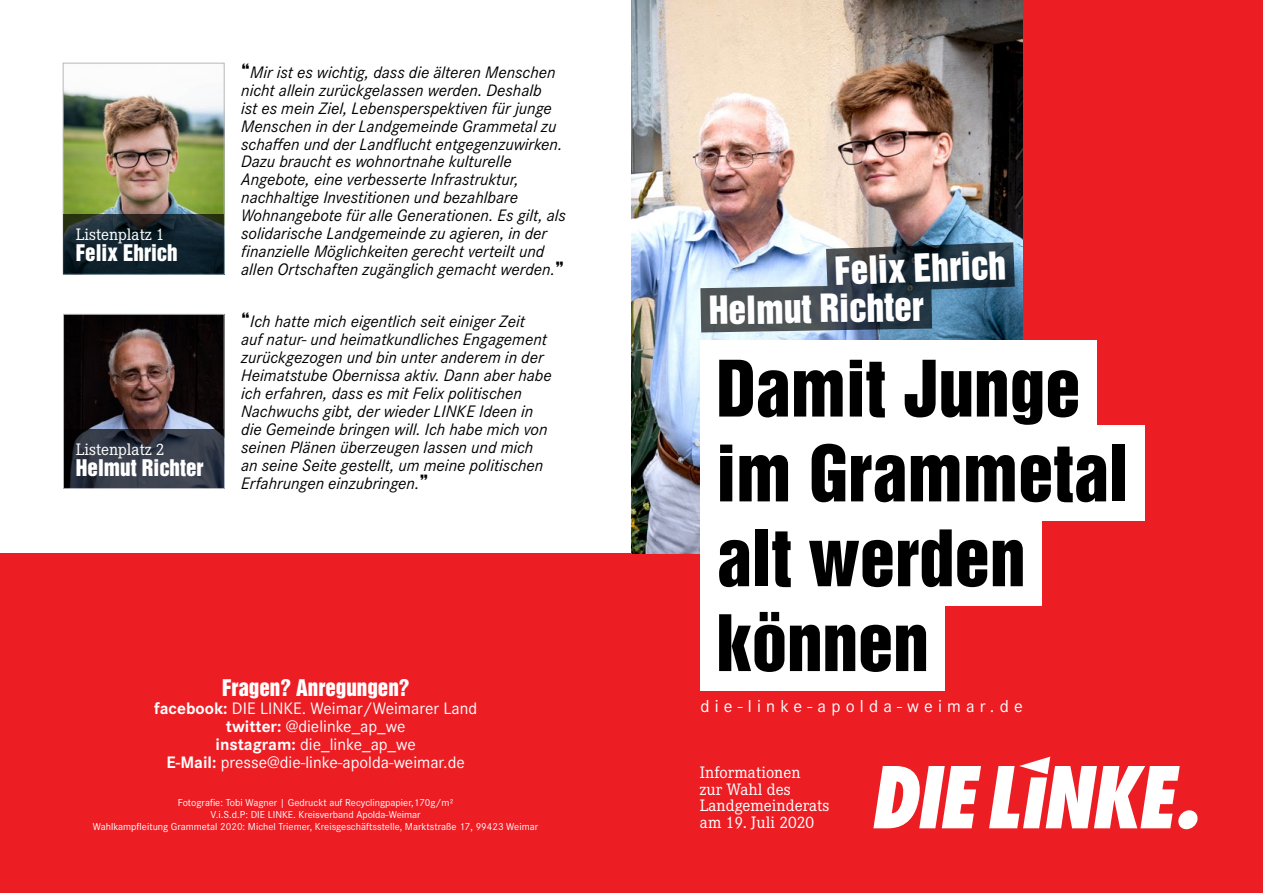
<style>
.page{position:relative;width:1263px;height:893px;background:#fff}
.page>*{position:absolute;margin:0;border:0;box-sizing:border-box;transform-origin:0 0}
.t1{font:71.1px/84.9px "Helvetica Inserat LT Pro";color:#000}
.t2{font:35.55px "Helvetica Inserat LT Pro";color:#fff}
.t3{font:21px "Helvetica Inserat LT Pro";color:#fff}
.t4{font:18px "Corporate S";letter-spacing:.29em;color:#fff}
.t5{font:italic 17.25px/18px "Corporate S";color:#000}
.t6{font:17.25px/18px "Corporate S";color:#fff;text-align:center}
.t7{font:17.25px/16.6px "Corporate E";color:#fff}
.t8{font:10.5px/12px "Corporate S";color:#fff;text-align:center}
.s1{font-family:"Helvetica Inserat LT Pro";font-style:normal;font-size:18px}
.s2{font-weight:700}
</style>
<div class="page">
<div style="left:631px;top:0;width:632px;height:893px;background:#ed1d24"></div>
<img style="left:631px;top:0;width:392px;height:553px">
<svg style="left:700px;top:242px;width:315px;height:90px;background:#586a79"></svg>
<div style="left:700px;top:595px;width:245px;height:95px;background:#fff"></div>
<svg style="left:873px;top:757px;width:325px;height:72px"></svg>
<div style="left:700px;top:340px;width:396px;height:96px;background:#fff"></div>
<div style="left:700px;top:425px;width:444px;height:96px;background:#fff"></div>
<div style="left:700px;top:510px;width:341px;height:95px;background:#fff"></div>
<div style="left:0;top:553px;width:631px;height:340px;background:#ed1d24"></div>
<img style="left:65px;top:90px;width:158px;height:125px">
<div style="left:63px;top:63px;width:162px;height:211px;border:1px solid #b6b8ba"></div>
<img style="left:65px;top:316px;width:158px;height:113px">
<div style="left:63px;top:314px;width:162px;height:175px;border:1px solid #b6b8ba"></div>
<svg style="left:64px;top:429px;width:160px;height:59px;background:#313642"></svg>
<svg style="left:64px;top:215px;width:160px;height:59px;background:#13242c"></svg>
<p class="t7" style="left:76px;top:227px;width:90px">Listenplatz 1</p>
<p class="t3" style="left:76px;top:240px;width:103px">Felix Ehrich</p>
<p class="t7" style="left:76px;top:441px;width:90px">Listenplatz 2</p>
<p class="t3" style="left:76px;top:455px;width:129px">Helmut Richter</p>
<p class="t5" style="left:241px;top:63px;width:326px"><span class="s1">“</span>Mir ist es wichtig, dass die älteren Menschen nicht allein zurückgelassen werden. Deshalb<br>ist es mein Ziel, Lebensperspektiven für junge Menschen in der Landgemeinde Grammetal zu schaffen und der Landflucht entgegenzuwirken.<br>Dazu braucht es wohnortnahe kulturelle Angebote, eine verbesserte Infrastruktur, nachhaltige Investitionen und bezahlbare Wohnangebote für alle Generationen. Es gilt, als solidarische Landgemeinde zu agieren, in der finanzielle Möglichkeiten gerecht verteilt und allen Ortschaften zugänglich gemacht werden.<span class="s1">”</span></p>
<p class="t5" style="left:241px;top:312px;width:312px"><span class="s1">“</span>Ich hatte mich eigentlich seit einiger Zeit<br>auf natur- und heimatkundliches Engagement zurückgezogen und bin unter anderem in der Heimatstube Obernissa aktiv. Dann aber habe ich erfahren, dass es mit Felix politischen Nachwuchs gibt, der wieder LINKE Ideen in die Gemeinde bringen will. Ich habe mich von seinen Plänen überzeugen lassen und mich an seine Seite gestellt, um meine politischen Erfahrungen einzubringen.<span class="s1">”</span></p>
<p class="t3" style="left:222px;top:675px;width:189px">Fragen? Anregungen?</p>
<p class="t6" style="left:154px;top:699px;width:324px"><span class="s2">facebook:</span> DIE LINKE. Weimar/Weimarer Land <span class="s2">twitter:</span> @dielinke_ap_we<br><span class="s2">instagram:</span> die_linke_ap_we<br><span class="s2">E-Mail:</span> presse@die-linke-apolda-weimar.de</p>
<p class="t8" style="left:93px;top:796px;width:447px">Fotografie: Tobi Wagner | Gedruckt auf Recyclingpapier,170g/m²<br>V.i.S.d.P: DIE LINKE. Kreisverband Apolda-Weimar<br>Wahlkampfleitung Grammetal 2020: Michel Triemer, Kreisgeschäftsstelle, Marktstraße 17, 99423 Weimar</p>
<h2 class="t2" style="left:834px;top:250px;width:173px;rotate:-2deg">Felix Ehrich</h2>
<h2 class="t2" style="left:708px;top:289px;width:217px;rotate:-1deg">Helmut Richter</h2>
<h1 class="t1" style="left:716px;top:349px;width:414px">Damit Junge im Grammetal alt werden</h1>
<h1 class="t1" style="left:716px;top:603px;width:214px">können</h1>
<p class="t4" style="left:700px;top:696px;width:324px">die-linke-apolda-weimar.de</p>
<p class="t7" style="left:700px;top:764px;width:131px">Informationen<br>zur Wahl des<br>Landgemeinderats am 19. Juli 2020</p>
</div>
